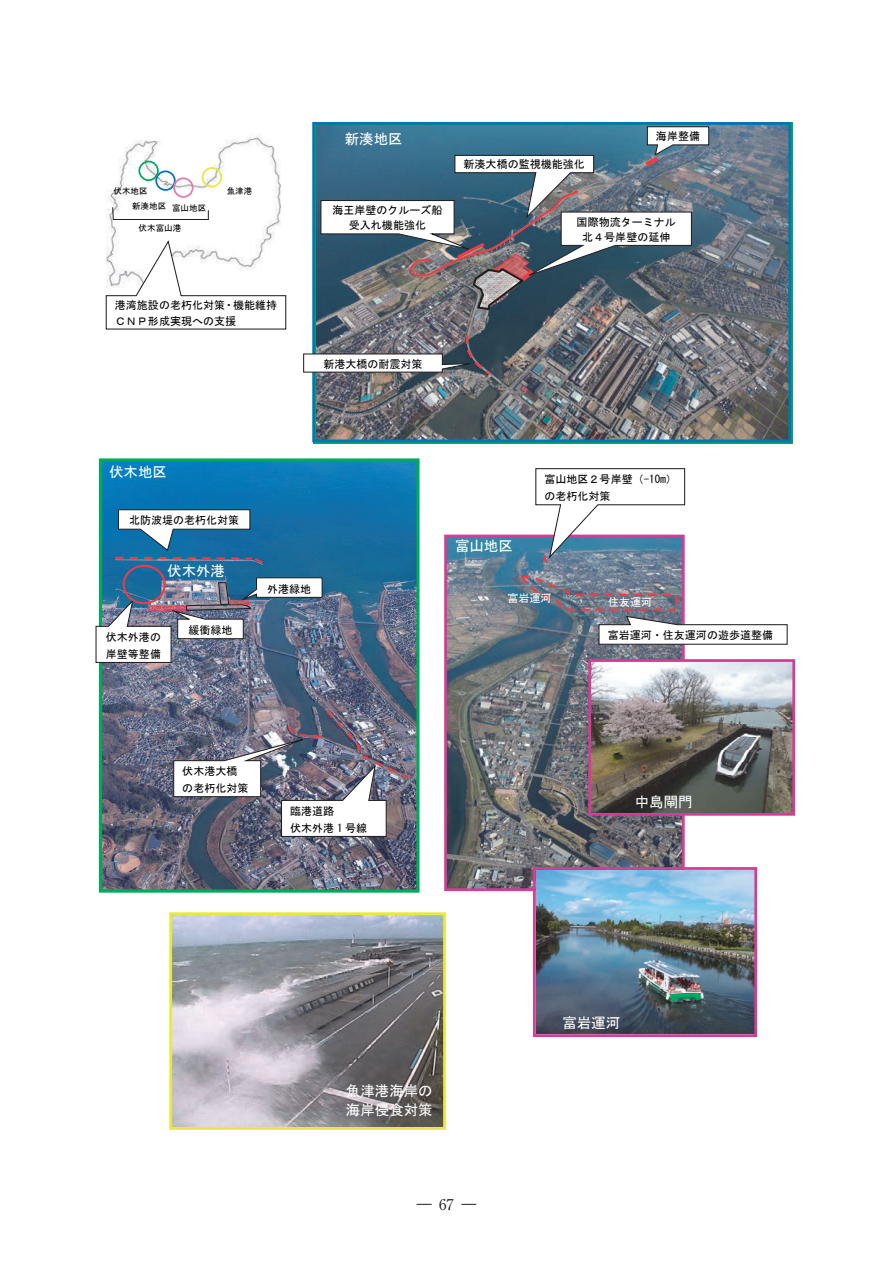
<style>
.page{position:relative;width:893px;height:1263px;background:#fff}
.page>*{position:absolute;margin:0;border:0;box-sizing:border-box;transform-origin:0 0}
.t1{font:14.85px "Ryumin Pr 6 N";color:#231f20}
.t2{font:14.55px/18.8px "MS Gothic";color:#fff}
.t3{font:10.95px/16.5px "MS Gothic";color:#000}
.t4{font:10.95px "MS Gothic";color:#fff}
.t5{font:8.55px/16.2px "MS P Gothic";color:#000}
</style>
<div class="page">
<img style="left:103px;top:462px;width:313px;height:427px">
<div style="left:99px;top:458px;width:321px;height:435px;border:3px solid #00ab58"></div>
<img style="left:316px;top:126px;width:471px;height:312px">
<hr style="left:790px;top:124px;width:2px;height:317px;background:#00ab58">
<hr style="left:314px;top:441px;width:478px;height:2px;background:#00ab58">
<img style="left:173px;top:916px;width:269px;height:210px">
<div style="left:169px;top:912px;width:277px;height:218px;border:3px solid #e9e83d"></div>
<img style="left:107px;top:135px;width:173px;height:104px">
<div style="left:155px;top:170px;width:21px;height:21px;border:2px solid #0474b8;border-radius:50%"></div>
<div style="left:138px;top:161px;width:21px;height:20px;border:2px solid #00ab58;border-radius:50%"></div>
<div style="left:173px;top:177px;width:21px;height:21px;border:2px solid #e27ab0;border-radius:50%"></div>
<div style="left:202px;top:167px;width:20px;height:20px;border:2px solid #e9e83d;border-radius:50%"></div>
<svg style="left:112px;top:207px;width:97px;height:13px"></svg>
<div style="left:312px;top:122px;width:479px;height:320px;border:3px solid #0474b8"></div>
<img style="left:448px;top:539px;width:233px;height:348px">
<div style="left:444px;top:535px;width:241px;height:356px;border:3px solid #d43c96"></div>
<svg style="left:535px;top:468px;width:151px;height:94px"></svg>
<svg style="left:518px;top:574px;width:270px;height:71px"></svg>
<img style="left:537px;top:871px;width:216px;height:162px">
<div style="left:533px;top:867px;width:224px;height:170px;border:3px solid #d43c96"></div>
<img style="left:592px;top:663px;width:199px;height:149px">
<div style="left:588px;top:659px;width:207px;height:157px;border:3px solid #d43c96"></div>
<svg style="left:113px;top:509px;width:153px;height:57px"></svg>
<img style="left:173px;top:708px;width:237px;height:129px">
<div style="left:123px;top:565px;width:43px;height:39px;border:2px solid #ee3d44;border-radius:50%"></div>
<svg style="left:105px;top:239px;width:182px;height:91px"></svg>
<svg style="left:303px;top:333px;width:189px;height:44px"></svg>
<svg style="left:314px;top:122px;width:396px;height:189px"></svg>
<img style="left:95px;top:577px;width:228px;height:86px">
<p class="t5" style="left:132px;top:182px;width:76px;text-indent:-19px">伏木地区<br>新湊地区 富山地区</p>
<p class="t5" style="left:227px;top:183px;width:27px">魚津港</p>
<p class="t5" style="left:139px;top:220px;width:44px">伏木富山港</p>
<p class="t3" style="left:115px;top:298px;width:164px;line-height:15.1px">港湾施設の老朽化対策・機能維持<br>ＣＮＰ形成実現への支援</p>
<h2 class="t2" style="left:345px;top:129px;width:59px">新湊地区</h2>
<p class="t3" style="left:332px;top:203px;width:112px;line-height:15.1px;text-align:center">海王岸壁のクルーズ船受入れ機能強化</p>
<p class="t3" style="left:464px;top:156px;width:123px">新湊大橋の監視機能強化</p>
<p class="t3" style="left:656px;top:128px;width:46px">海岸整備</p>
<p class="t3" style="left:577px;top:214px;width:101px;line-height:15.1px;text-align:center">国際物流ターミナル北４号岸壁の延伸</p>
<p class="t3" style="left:323px;top:355px;width:101px">新港大橋の耐震対策</p>
<h2 class="t2" style="left:109px;top:462px;width:59px">伏木地区</h2>
<p class="t3" style="left:129px;top:512px;width:112px">北防波堤の老朽化対策</p>
<h2 class="t2" style="left:167px;top:561px;width:59px">伏木外港</h2>
<p class="t3" style="left:106px;top:629px;width:57px">伏木外港の岸壁等整備</p>
<p class="t3" style="left:188px;top:622px;width:46px">緩衝緑地</p>
<p class="t3" style="left:267px;top:580px;width:46px">外港緑地</p>
<h2 class="t2" style="left:455px;top:537px;width:59px">富山地区</h2>
<p class="t3" style="left:544px;top:471px;width:134px">富山地区２号岸壁（-10m）の老朽化対策</p>
<p class="t4" style="left:507px;top:592px;width:46px">富岩運河</p>
<p class="t4" style="left:608px;top:596px;width:46px">住友運河</p>
<p class="t3" style="left:608px;top:627px;width:167px">富岩運河・住友運河の遊歩道整備</p>
<p class="t3" style="left:182px;top:763px;width:68px">伏木港大橋の老朽化対策</p>
<p class="t3" style="left:290px;top:803px;width:79px">臨港道路<br>伏木外港 1 号線</p>
<h2 class="t2" style="left:635px;top:792px;width:59px">中島閘門</h2>
<h2 class="t2" style="left:346px;top:1082px;width:88px">魚津港海岸の海岸侵食対策</h2>
<h2 class="t2" style="left:562px;top:1013px;width:59px">富岩運河</h2>
<h1 class="t1" style="left:439px;top:1193px;width:16px">67</h1>
<h1 class="t1" style="left:417px;top:1193px;width:61px">―　　―</h1>
</div>
